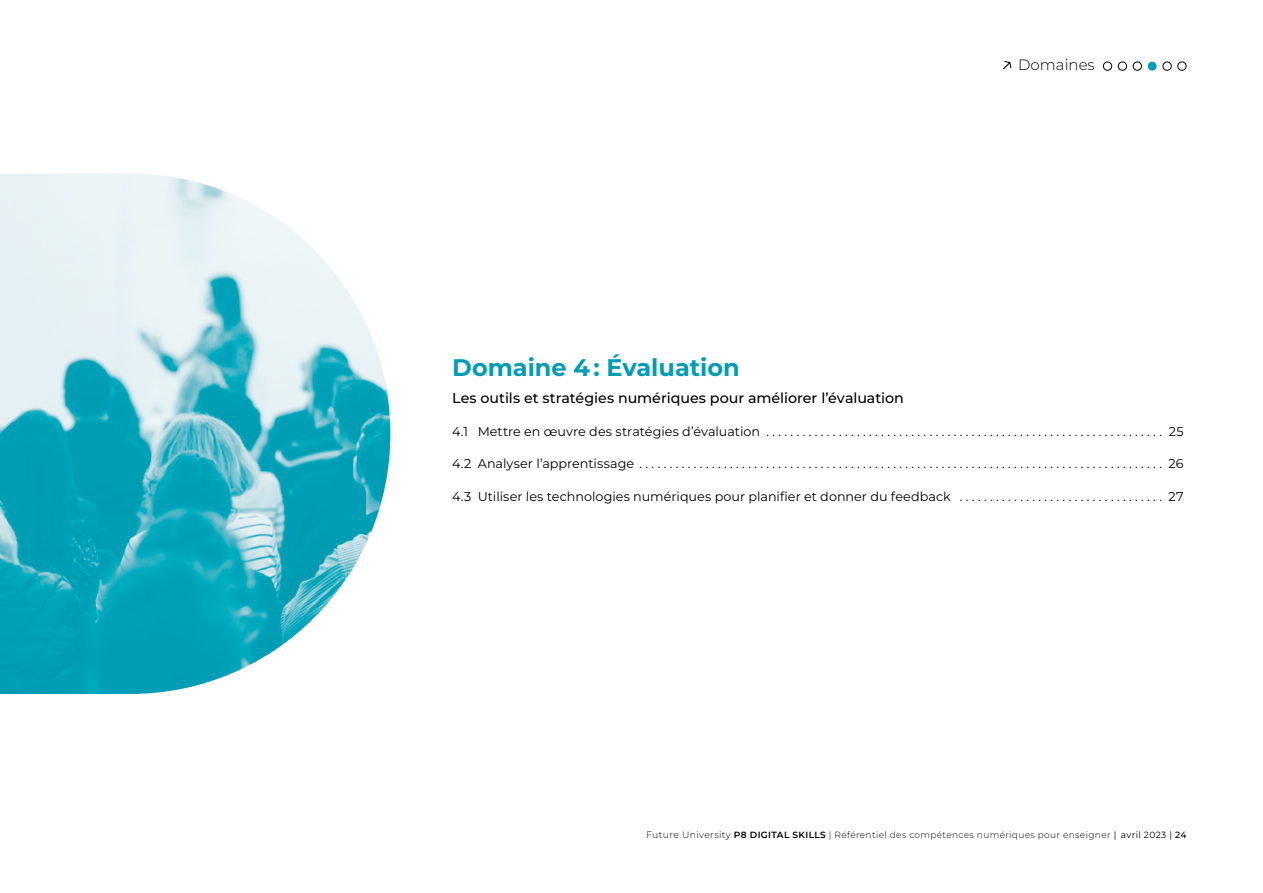
<style>
.page{position:relative;width:1263px;height:893px;background:#fff}
.page>*{position:absolute;margin:0;border:0;box-sizing:border-box;transform-origin:0 0}
.t1{font:700 24px "Montserrat";color:#009cb4}
.t2{font:300 15px "Montserrat";color:#000}
.t3{font:500 14.25px "Montserrat";color:#000}
.t4{font:12.75px "Montserrat";color:#000}
.t5{font:300 9px "Montserrat";letter-spacing:.04em;color:#000}
.s1{font-size:9.3px}
.s2{font-weight:600}
.s3{font-weight:400}
.s4{font-weight:500}
</style>
<div class="page">
<img style="left:0;top:173px;width:390px;height:521px">
<svg style="left:1003px;top:61px;width:8px;height:9px"></svg>
<div style="left:1103px;top:62px;width:9px;height:9px;border:1px solid #000;border-radius:50%"></div>
<div style="left:1133px;top:62px;width:9px;height:9px;border:1px solid #000;border-radius:50%"></div>
<div style="left:1148px;top:62px;width:9px;height:9px;background:#009cb4;border-radius:50%"></div>
<div style="left:1162px;top:62px;width:9px;height:9px;border:1px solid #000;border-radius:50%"></div>
<div style="left:1177px;top:62px;width:9px;height:9px;border:1px solid #000;border-radius:50%"></div>
<div style="left:1118px;top:62px;width:9px;height:9px;border:1px solid #000;border-radius:50%"></div>
<p class="t2" style="left:1018px;top:55px;width:78px">Domaines</p>
<h1 class="t1" style="left:452px;top:352px;width:289px">Domaine 4 : Évaluation</h1>
<p class="t3" style="left:452px;top:388px;width:453px">Les outils et stratégies numériques pour améliorer l’évaluation</p>
<p class="t4" style="left:452px;top:423px;width:733px">4.1 Mettre en œuvre des stratégies d’évaluation . . . . . . . . . . . . . . . . . . . . . . . . . . . . . . . . . . . . . . . . . . . . . . . . . . . . . . . . . . . . . . . . . . 25</p>
<p class="t4" style="left:452px;top:455px;width:733px">4.2 Analyser l’apprentissage . . . . . . . . . . . . . . . . . . . . . . . . . . . . . . . . . . . . . . . . . . . . . . . . . . . . . . . . . . . . . . . . . . . . . . . . . . . . . . . . . . . . . . . 26</p>
<p class="t4" style="left:452px;top:488px;width:733px">4.3 Utiliser les technologies numériques pour planifier et donner du feedback . . . . . . . . . . . . . . . . . . . . . . . . . . . . . . . . . . 27</p>
<p class="t5" style="left:646px;top:828px;width:542px"><span class="s1">Future University</span> <span class="s2">P8 DIGITAL SKILLS</span> | Référentiel des compétences numériques pour enseigner <span class="s3">| avril 2023 |</span> <span class="s4">24</span></p>
</div>
